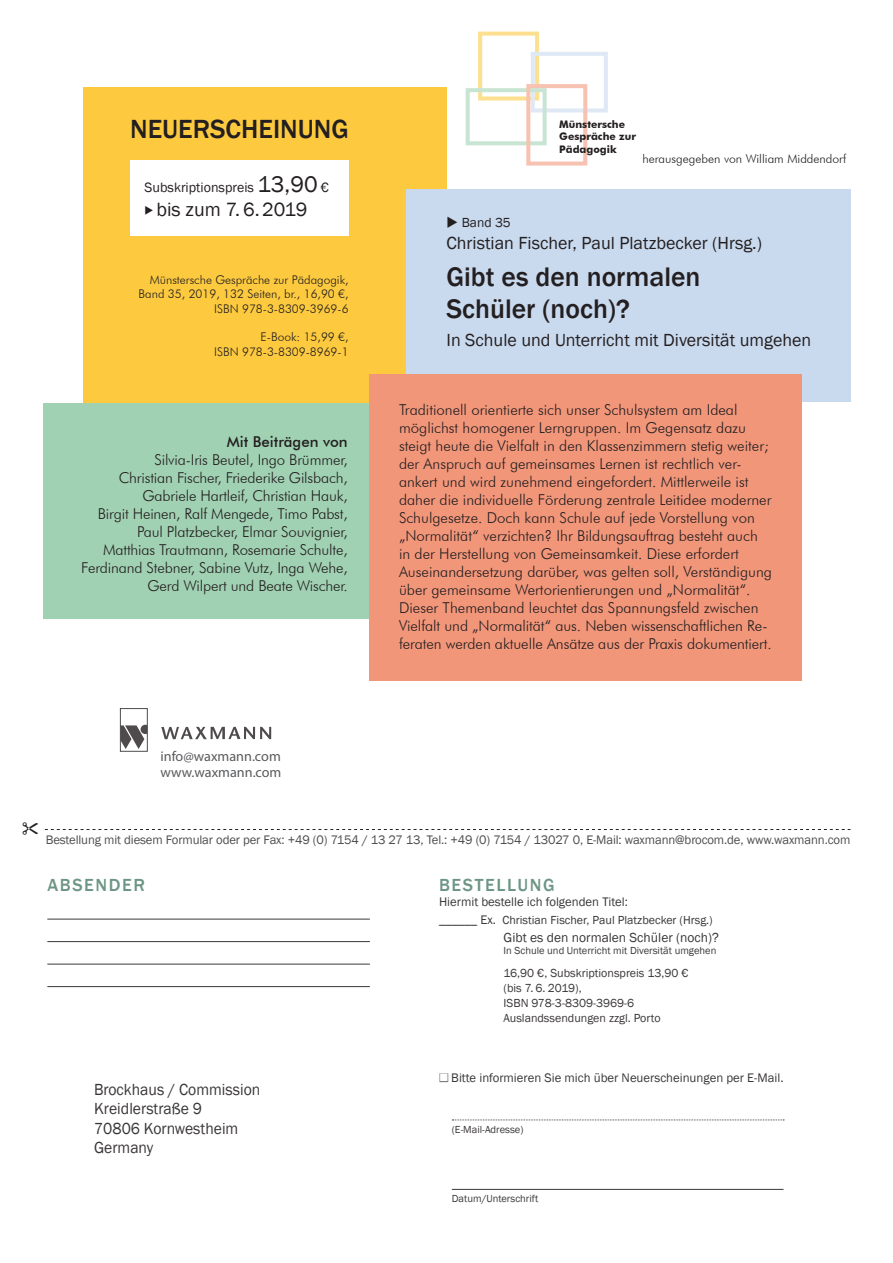
<style>
.page{position:relative;width:893px;height:1263px;background:#fff}
.page>*{position:absolute;margin:0;border:0;box-sizing:border-box;transform-origin:0 0}
.t1{font:500 27.6px/31.5px "Franklin Gothic";color:#231f20}
.t2{font:500 27px "Franklin Gothic";color:#231f20}
.t3{font:19.8px "Franklin Gothic";color:#231f20}
.t4{font:18px "Franklin Gothic";color:#231f20}
.t5{font:500 18px "Franklin Gothic";letter-spacing:.09em;color:#5d8a78}
.t6{font:16.5px/19.5px "Franklin Gothic";color:#231f20;scale:.95 1}
.t7{font:300 15px/18px "Futura BT";color:#231f20}
.t8{font:500 15px "Futura BT";color:#231f20}
.t9{font:14.1px/15.6px "Myriad Pro";color:#595a5c}
.t10{font:13.95px "Franklin Gothic";color:#231f20}
.t11{font:13.5px "Franklin Gothic";color:#231f20}
.t12{font:12.75px "Franklin Gothic";letter-spacing:-.01em;color:#4e4e50}
.t13{font:12.75px "Franklin Gothic";color:#231f20}
.t14{font:300 12.15px "Futura BT";color:#231f20}
.t15{font:12px/15px "Franklin Gothic";color:#231f20}
.t16{font:300 12px/14.4px "Futura BT";color:#231f20;text-align:right}
.t17{font:10.5px "Franklin Gothic";color:#231f20}
.t18{font:700 10.5px/12.6px "Futura BT";color:#231f20}
.s1{font-size:23.25px}
.s2{font-size:12.75px}
.s3{color:#fff}
</style>
<div class="page">
<div style="left:83px;top:87px;width:363px;height:373px;background:#fcc93f"></div>
<div style="left:406px;top:189px;width:444px;height:212px;background:#c9d9ee"></div>
<div style="left:43px;top:403px;width:369px;height:216px;background:#a1d1b3"></div>
<div style="left:369px;top:374px;width:433px;height:306px;background:#f2967a"></div>
<div style="left:531px;top:52px;width:77px;height:60px;border:4px solid #c9d9ee"></div>
<div style="left:466px;top:88px;width:81px;height:57px;border:4px solid #a1d1b3"></div>
<div style="left:526px;top:84px;width:61px;height:82px;border:4px solid #f2967a"></div>
<svg style="left:120px;top:725px;width:27px;height:24px"></svg>
<svg style="left:161px;top:727px;width:110px;height:12px"></svg>
<svg style="left:45px;top:829px;width:805px;height:1px"></svg>
<hr style="left:47px;top:919px;width:323px;height:1px;background:#231f20">
<hr style="left:47px;top:941px;width:323px;height:1px;background:#231f20">
<hr style="left:47px;top:964px;width:323px;height:1px;background:#231f20">
<hr style="left:47px;top:986px;width:323px;height:1px;background:#231f20">
<svg style="left:452px;top:1119px;width:332px;height:1px"></svg>
<hr style="left:452px;top:1189px;width:331px;height:1px;background:#231f20">
<div style="left:439px;top:1073px;width:9px;height:9px;border:2px solid #6e7072"></div>
<div style="left:130px;top:161px;width:219px;height:75px;background:#fff"></div>
<h2 class="t2" style="left:130px;top:112px;width:220px">NEUERSCHEINUNG</h2>
<p class="t10" style="left:145px;top:179px;width:186px">Subskriptionspreis <span class="s1">13,90</span> €</p>
<h3 class="t3" style="left:145px;top:197px;width:164px">◆ bis zum 7. 6.2019</h3>
<p class="t16" style="left:139px;top:272px;width:212px">Münstersche Gespräche zur Pädagogik,<br>Band 35, 2019, 132 Seiten, br., 16,90 €,<br>ISBN 978-3-8309-3969-6</p>
<p class="t16" style="left:214px;top:330px;width:136px">E-Book: 15,99 €,<br>ISBN 978-3-8309-8969-1</p>
<p class="t8" style="left:227px;top:433px;width:122px">Mit Beiträgen von</p>
<p class="t7" style="left:81px;top:451px;width:268px;text-align:right">Silvia-Iris Beutel, Ingo Brümmer,<br>Christian Fischer, Friederike Gilsbach, Gabriele Hartleif, Christian Hauk,<br>Birgit Heinen, Ralf Mengede, Timo Pabst, Paul Platzbecker, Elmar Souvignier,<br>Matthias Trautmann, Rosemarie Schulte, Ferdinand Stebner, Sabine Vutz, Inga Wehe, Gerd Wilpert und Beate Wischer.</p>
<p class="t9" style="left:161px;top:749px;width:122px">info@waxmann.com www.waxmann.com</p>
<p class="t18" style="left:559px;top:118px;width:78px">Münstersche<br>Gespräche zur<br>Pädagogik</p>
<p class="t14" style="left:642px;top:151px;width:205px">herausgegeben von William Middendorf</p>
<p class="t11" style="left:446px;top:214px;width:66px">◆ Band 35</p>
<p class="t4" style="left:446px;top:232px;width:317px">Christian Fischer, Paul Platzbecker (Hrsg.)</p>
<h1 class="t1" style="left:446px;top:261px;width:256px">Gibt es den normalen<br>Schüler (noch)?</h1>
<p class="t4" style="left:446px;top:329px;width:366px">In Schule und Unterricht mit Diversität umgehen</p>
<p class="t7" style="left:399px;top:401px;width:374px">Traditionell orientierte sich unser Schulsystem am Ideal möglichst homogener Lerngruppen. Im Gegensatz dazu steigt heute die Vielfalt in den Klassenzimmern stetig weiter; der Anspruch auf gemeinsames Lernen ist rechtlich ver&shy;ankert und wird zunehmend eingefordert. Mittlerweile ist daher die individuelle Förderung zentrale Leitidee moderner Schulgesetze. Doch kann Schule auf jede Vorstellung von „Normalität“ verzichten? Ihr Bildungsauftrag besteht auch in der Herstellung von Gemeinsamkeit. Diese erfordert Auseinandersetzung darüber, was gelten soll, Verständigung über gemeinsame Wertorientierungen und „Normalität“.<br>Dieser Themenband leuchtet das Spannungsfeld zwischen Vielfalt und „Normalität“ aus. Neben wissenschaftlichen Re&shy;feraten werden aktuelle Ansätze aus der Praxis dokumentiert.</p>
<p class="t12" style="left:46px;top:832px;width:806px">Bestellung mit diesem Formular oder per Fax: +49 (0) 7154 / 13 27 13, Tel.: +49 (0) 7154 / 13027 0, E-Mail: waxmann@brocom.de, www.waxmann.com</p>
<p class="t5" style="left:47px;top:873px;width:99px">ABSENDER</p>
<p class="t5" style="left:439px;top:873px;width:117px">BESTELLUNG</p>
<p class="t13" style="left:439px;top:894px;width:190px">Hiermit bestelle ich folgenden Titel:</p>
<p class="t15" style="left:439px;top:913px;width:275px"><span class="s2">______ Ex.</span> Christian Fischer, Paul Platzbecker (Hrsg.)</p>
<p class="t11" style="left:504px;top:929px;width:217px">Gibt es den normalen Schüler (noch)?</p>
<p class="t17" style="left:504px;top:944px;width:214px">In Schule und Unterricht mit Diversität umgehen</p>
<p class="t15" style="left:504px;top:965px;width:186px">16,90 €, Subskriptionspreis 13,90 € (bis 7. 6. 2019),<br>ISBN 978-3-8309-3969-6<br>Auslandssendungen zzgl. Porto</p>
<p class="t6" style="left:94px;top:1080px;width:176px">Brockhaus / Commission<br>Kreidlerstraße 9<br>70806 Kornwestheim<br>Germany</p>
<p class="t13" style="left:439px;top:1069px;width:346px"><span class="s3">■</span> Bitte informieren Sie mich über Neuerscheinungen per E-Mail.</p>
<p class="t17" style="left:452px;top:1123px;width:73px">(E-Mail-Adresse)</p>
<p class="t17" style="left:452px;top:1192px;width:88px">Datum/Unterschrift</p>
</div>
